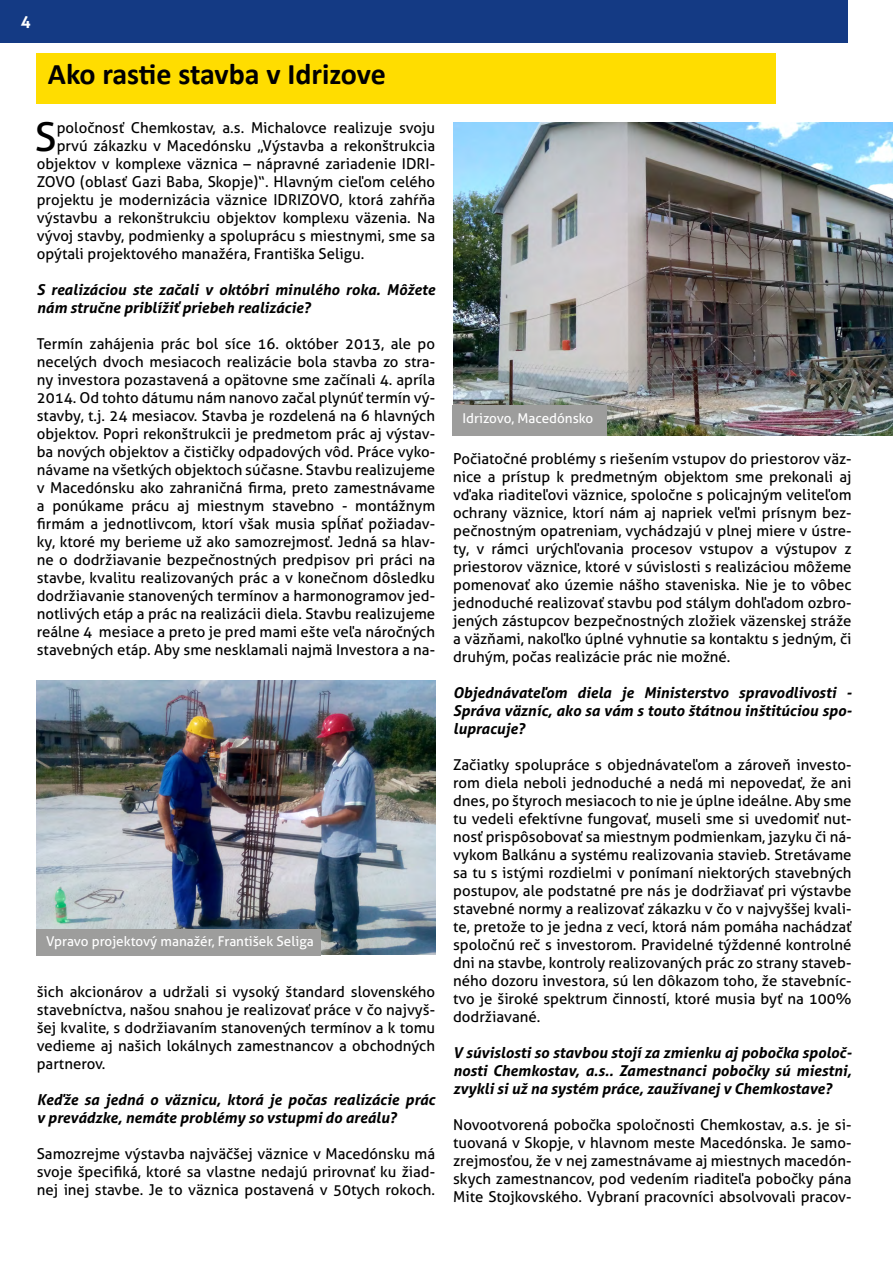
<style>
.page{position:relative;width:893px;height:1263px;background:#fff}
.page>*{position:absolute;margin:0;border:0;box-sizing:border-box;transform-origin:0 0}
.t1{font:39.9px "Aller";color:#000}
.t2{font:700 30px "Calibri";letter-spacing:-.005em;color:#000}
.t3{font:700 16.5px "Aller";color:#fff}
.t4{font:15px/18px "Aller";color:#000;text-align:justify}
.t5{font:italic 700 15px/18px "Aller";color:#000}
.t6{font:13.5px "Aller";color:#fff}
</style>
<div class="page">
<div style="left:0;top:0;width:848px;height:42px;background:#143a84"></div>
<div style="left:37px;top:53px;width:739px;height:51px;background:#fd0"></div>
<img style="left:453px;top:122px;width:440px;height:313px">
<div style="left:453px;top:406px;width:154px;height:30px;background:#9d9d9c"></div>
<img style="left:37px;top:681px;width:398px;height:274px">
<div style="left:36px;top:929px;width:285px;height:26px;background:#9d9d9c"></div>
<p class="t3" style="left:21px;top:11px;width:11px">4</p>
<h2 class="t2" style="left:48px;top:53px;width:340px">Ako rastie stavba v Idrizove</h2>
<h1 class="t1" style="left:35px;top:113px;width:23px">S</h1>
<p class="t4" style="left:57px;top:119px;width:380px">poločnosť Chemkostav, a.s. Michalovce realizuje svoju</p>
<p class="t4" style="left:57px;top:137px;width:380px">prvú zákazku v Macedónsku „Výstavba a rekonštrukcia</p>
<p class="t4" style="left:37px;top:155px;width:400px">objektov v komplexe väznica – nápravné zariadenie IDRI-</p>
<p class="t4" style="left:37px;top:173px;width:400px">ZOVO (oblasť Gazi Baba, Skopje)“. Hlavným cieľom celého</p>
<p class="t4" style="left:37px;top:191px;width:400px">projektu je modernizácia väznice IDRIZOVO, ktorá zahŕňa</p>
<p class="t4" style="left:37px;top:209px;width:400px">výstavbu a rekonštrukciu objektov komplexu väzenia. Na</p>
<p class="t4" style="left:37px;top:227px;width:400px">vývoj stavby, podmienky a spoluprácu s miestnymi, sme sa</p>
<p class="t4" style="left:37px;top:245px;width:329px">opýtali projektového manažéra, Františka Seligu.</p>
<p class="t5" style="left:37px;top:281px;width:400px">S realizáciou ste začali v októbri minulého roka. Môžete nám stručne priblížiť priebeh realizácie?</p>
<p class="t4" style="left:37px;top:335px;width:400px">Termín zahájenia prác bol síce 16. október 2013, ale po necelých dvoch mesiacoch realizácie bola stavba zo stra&shy;ny investora pozastavená a opätovne sme začínali 4. apríla 2014. Od tohto dátumu nám nanovo začal plynúť termín vý&shy;stavby, t.j. 24 mesiacov. Stavba je rozdelená na 6 hlavných objektov. Popri rekonštrukcii je predmetom prác aj výstav&shy;ba nových objektov a čističky odpadových vôd. Práce vyko&shy;návame na všetkých objektoch súčasne. Stavbu realizujeme v Macedónsku ako zahraničná firma, preto zamestnávame a ponúkame prácu aj miestnym stavebno - montážnym firmám a jednotlivcom, ktorí však musia spĺňať požiadav&shy;ky, ktoré my berieme už ako samozrejmosť. Jedná sa hlav&shy;ne o dodržiavanie bezpečnostných predpisov pri práci na stavbe, kvalitu realizovaných prác a v konečnom dôsledku dodržiavanie stanovených termínov a harmonogramov jed&shy;notlivých etáp a prác na realizácii diela. Stavbu realizujeme reálne 4 mesiace a preto je pred mami ešte veľa náročných stavebných etáp. Aby sme nesklamali najmä Investora a na-</p>
<p class="t6" style="left:46px;top:933px;width:269px">Vpravo projektový manažér, František Seliga</p>
<p class="t4" style="left:37px;top:983px;width:400px">šich akcionárov a udržali si vysoký štandard slovenského stavebníctva, našou snahou je realizovať práce v čo najvyš&shy;šej kvalite, s dodržiavaním stanovených termínov a k tomu vedieme aj našich lokálnych zamestnancov a obchodných partnerov.</p>
<p class="t5" style="left:37px;top:1091px;width:400px">Keďže sa jedná o väznicu, ktorá je počas realizácie prác v prevádzke, nemáte problémy so vstupmi do areálu?</p>
<p class="t4" style="left:37px;top:1145px;width:400px">Samozrejme výstavba najväčšej väznice v Macedónsku má svoje špecifiká, ktoré sa vlastne nedajú prirovnať ku žiad&shy;nej inej stavbe. Je to väznica postavená v 50tych rokoch.</p>
<p class="t6" style="left:462px;top:410px;width:132px">Idrizovo, Macedónsko</p>
<p class="t4" style="left:453px;top:450px;width:400px">Počiatočné problémy s riešením vstupov do priestorov väz&shy;nice a prístup k predmetným objektom sme prekonali aj vďaka riaditeľovi väznice, spoločne s policajným veliteľom ochrany väznice, ktorí nám aj napriek veľmi prísnym bez&shy;pečnostným opatreniam, vychádzajú v plnej miere v ústre&shy;ty, v rámci urýchľovania procesov vstupov a výstupov z priestorov väznice, ktoré v súvislosti s realizáciou môžeme pomenovať ako územie nášho staveniska. Nie je to vôbec jednoduché realizovať stavbu pod stálym dohľadom ozbro&shy;jených zástupcov bezpečnostných zložiek väzenskej stráže a väzňami, nakoľko úplné vyhnutie sa kontaktu s jedným, či druhým, počas realizácie prác nie možné.</p>
<p class="t5" style="left:453px;top:683px;width:400px;text-align:justify">Objednávateľom diela je Ministerstvo spravodlivosti - Správa väzníc, ako sa vám s touto štátnou inštitúciou spo&shy;lupracuje?</p>
<p class="t4" style="left:453px;top:756px;width:400px">Začiatky spolupráce s objednávateľom a zároveň investo&shy;rom diela neboli jednoduché a nedá mi nepovedať, že ani dnes, po štyroch mesiacoch to nie je úplne ideálne. Aby sme tu vedeli efektívne fungovať, museli sme si uvedomiť nut&shy;nosť prispôsobovať sa miestnym podmienkam, jazyku či ná&shy;vykom Balkánu a systému realizovania stavieb. Stretávame sa tu s istými rozdielmi v ponímaní niektorých stavebných postupov, ale podstatné pre nás je dodržiavať pri výstavbe stavebné normy a realizovať zákazku v čo v najvyššej kvali&shy;te, pretože to je jedna z vecí, ktorá nám pomáha nachádzať spoločnú reč s investorom. Pravidelné týždenné kontrolné dni na stavbe, kontroly realizovaných prác zo strany staveb&shy;ného dozoru investora, sú len dôkazom toho, že stavebníc&shy;tvo je široké spektrum činností, ktoré musia byť na 100% dodržiavané.</p>
<p class="t5" style="left:453px;top:1043px;width:400px;text-align:justify">V súvislosti so stavbou stojí za zmienku aj pobočka spoloč&shy;nosti Chemkostav, a.s.. Zamestnanci pobočky sú miestni, zvykli si už na systém práce, zaužívanej v Chemkostave?</p>
<p class="t4" style="left:453px;top:1116px;width:400px">Novootvorená pobočka spoločnosti Chemkostav, a.s. je si&shy;tuovaná v Skopje, v hlavnom meste Macedónska. Je samo&shy;zrejmosťou, že v nej zamestnávame aj miestnych macedón&shy;skych zamestnancov, pod vedením riaditeľa pobočky pána Mite Stojkovského. Vybraní pracovníci absolvovali pracov-</p>
</div>
